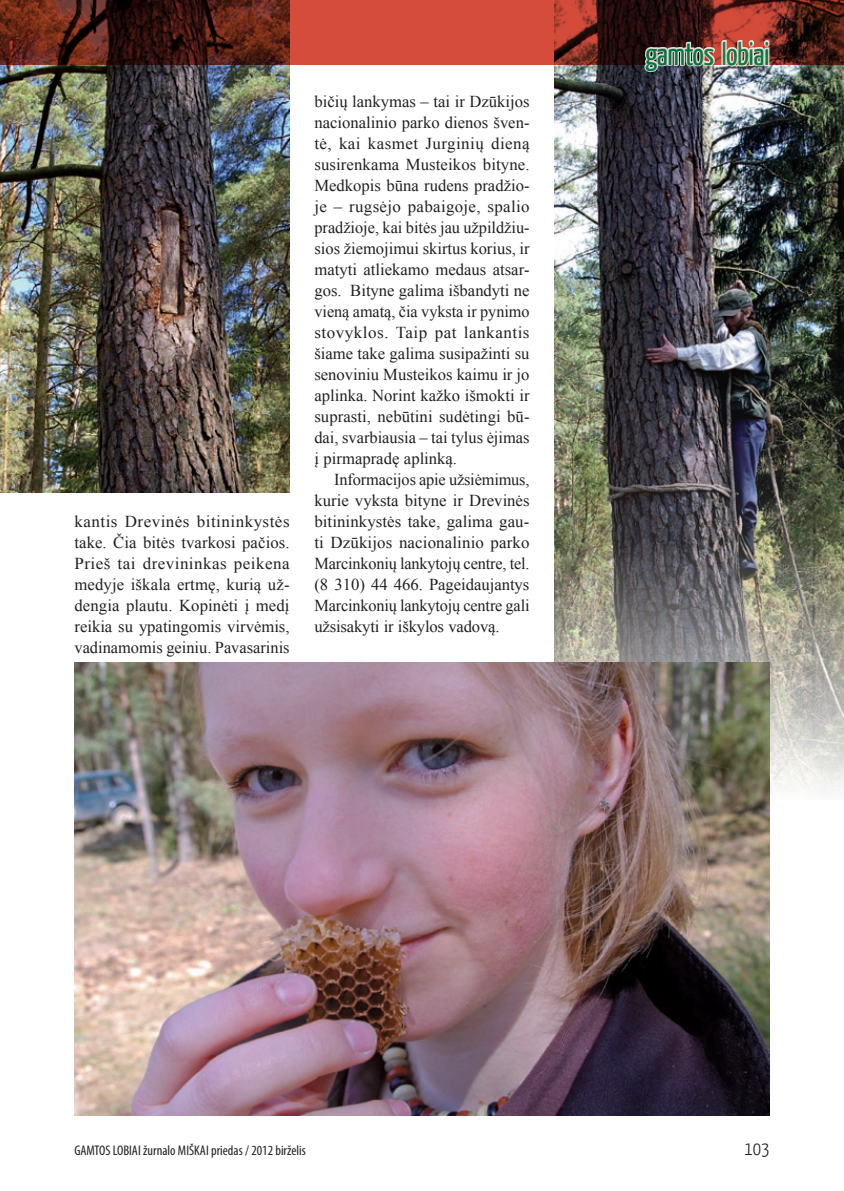
<style>
.page{position:relative;width:844px;height:1191px;background:#fff}
.page>*{position:absolute;margin:0;border:0;box-sizing:border-box;transform-origin:0 0}
.t1{font:31.5px "Yanone Kaffeesatz";letter-spacing:-.02em;color:#008747}
.t2{font:300 19.25px "Yanone Kaffeesatz";color:#231f20}
.t3{font:16.62px/21px "Times New Roman";color:#231f20;text-align:justify}
.t4{font:condensed 14px "Myriad Pro";color:#231f20}
</style>
<div class="page">
<img style="left:0;top:64px;width:289px;height:429px">
<img style="left:554px;top:64px;width:289px;height:735px">
<img style="left:74px;top:662px;width:695px;height:453px">
<svg style="left:0;top:0;width:843px;height:64px;background:#7f2e22"></svg>
<img style="left:643px;top:39px;width:127px;height:34px">
<p class="t3" style="left:74px;top:510px;width:216px">kantis Drevinės bitininkystės take. Čia bitės tvarkosi pačios.<br>Prieš tai drevininkas peikena medyje iškala ertmę, kurią už&shy;dengia plautu. Kopinėti į medį reikia su ypatingomis virvėmis, vadinamomis geiniu. Pavasarinis</p>
<p class="t3" style="left:314px;top:90px;width:217px">bičių lankymas – tai ir Dzūkijos nacionalinio parko dienos šven&shy;tė, kai kasmet Jurginių dieną susirenkama Musteikos bityne.<br>Medkopis būna rudens pradžio&shy;je – rugsėjo pabaigoje, spalio pradžioje, kai bitės jau užpildžiu&shy;sios žiemojimui skirtus korius, ir matyti atliekamo medaus atsar&shy;gos. Bityne galima išbandyti ne vieną amatą, čia vyksta ir pynimo stovyklos. Taip pat lankantis šiame take galima susipažinti su senoviniu Musteikos kaimu ir jo aplinka. Norint kažko išmokti ir suprasti, nebūtini sudėtingi bū&shy;dai, svarbiausia – tai tylus ėjimas į pirmapradę aplinką.</p>
<p class="t3" style="left:314px;top:468px;width:216px;text-indent:20px">Informacijos apie užsiėmimus, kurie vyksta bityne ir Drevinės bitininkystės take, galima gau&shy;ti Dzūkijos nacionalinio parko Marcinkonių lankytojų centre, tel. (8 310) 44 466. Pageidaujantys Marcinkonių lankytojų centre gali užsisakyti ir iškylos vadovą.</p>
<h1 class="t1" style="left:645px;top:33px;width:126px">gamtos lobiai</h1>
<p class="t4" style="left:74px;top:1142px;width:233px">GAMTOS LOBIAI žurnalo MIŠKAI priedas / 2012 birželis</p>
<p class="t2" style="left:744px;top:1136px;width:27px">103</p>
</div>
